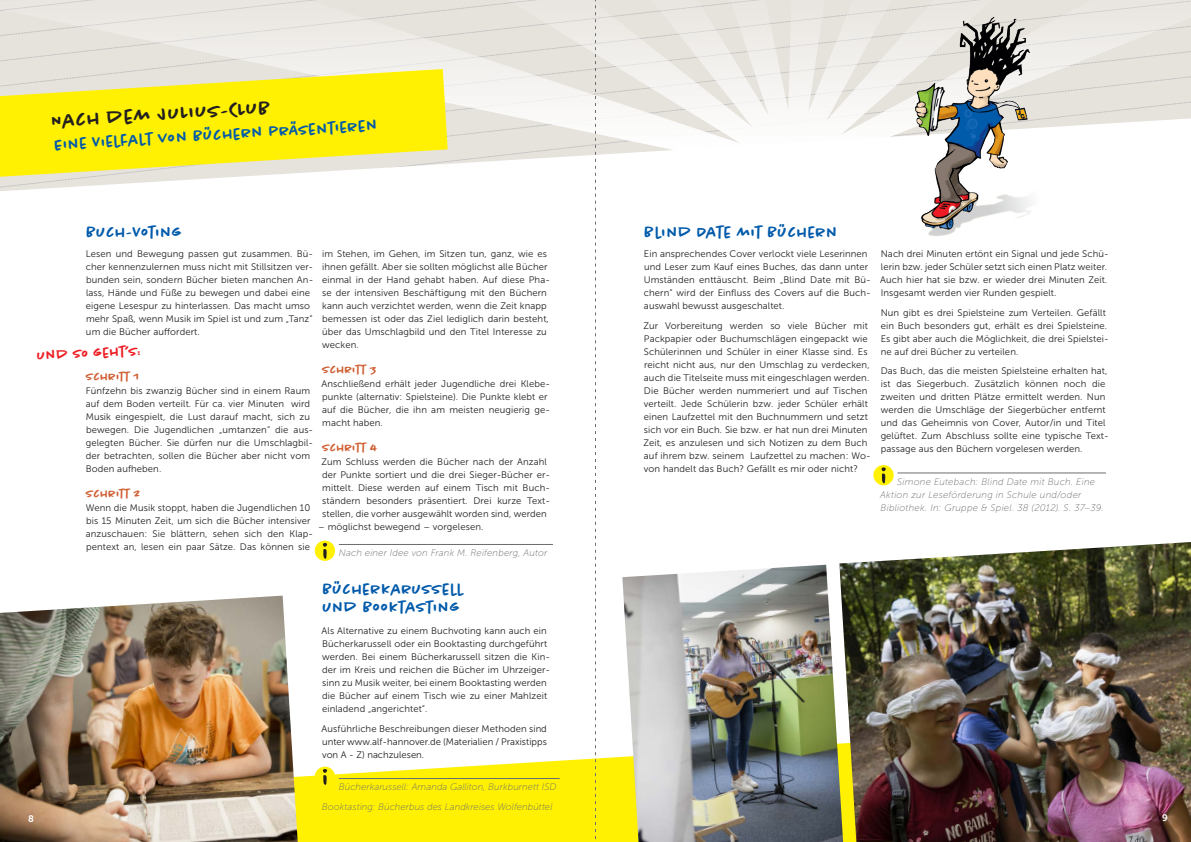
<style>
.page{position:relative;width:1191px;height:842px;background:#fff}
.page>*{position:absolute;margin:0;border:0;box-sizing:border-box;transform-origin:0 0}
.t1{font:500 20px "Chantal";color:#231f20}
.t2{font:500 16px/18px "Chantal";letter-spacing:.02em;color:#015aaa}
.t3{font:500 14.4px "Chantal";color:#ee1d23}
.t4{font:500 12px "Chantal";letter-spacing:.01em;color:#cf5d31}
.t5{font:9.5px/13px "Museo Sans 300";letter-spacing:.01em;color:#231f20}
.t6{font:italic 9.5px/13px "Museo Sans 100";letter-spacing:.01em;color:#6c6d70}
.t7{font:9.5px "Museo Sans 700";color:#fff}
</style>
<div class="page">
<img style="left:0;top:0;width:1191px;height:842px">
<h1 class="t1" style="left:51px;top:110px;width:222px;rotate:-4deg">NACH DEM JULIUS-CLUB</h1>
<h2 class="t2" style="left:54px;top:137px;width:325px;rotate:-4deg">EINE VIELFALT VON BÜCHERN PRÄSENTIEREN</h2>
<h2 class="t2" style="left:87px;top:223px;width:97px">BUCH-VOTING</h2>
<p class="t5" style="left:86px;top:247px;width:229px">Lesen und Bewegung passen gut zusammen. Bü&shy;cher kennenzulernen muss nicht mit Stillsitzen ver&shy;bunden sein, sondern Bücher bieten manchen An&shy;lass, Hände und Füße zu bewegen und dabei eine eigene Lesespur zu hinterlassen. Das macht umso mehr Spaß, wenn Musik im Spiel ist und zum „Tanz“ um die Bücher auffordert.</p>
<p class="t4" style="left:86px;top:369px;width:55px">SCHRITT 1</p>
<p class="t5" style="left:86px;top:384px;width:229px">Fünfzehn bis zwanzig Bücher sind in einem Raum auf dem Boden verteilt. Für ca. vier Minuten wird Musik eingespielt, die Lust darauf macht, sich zu bewegen. Die Jugendlichen „umtanzen“ die aus&shy;gelegten Bücher. Sie dürfen nur die Umschlagbil&shy;der betrachten, sollen die Bücher aber nicht vom Boden aufheben.</p>
<p class="t4" style="left:86px;top:486px;width:56px">SCHRITT 2</p>
<p class="t5" style="left:86px;top:501px;width:229px">Wenn die Musik stoppt, haben die Jugendlichen 10 bis 15 Minuten Zeit, um sich die Bücher intensiver anzuschauen: Sie blättern, sehen sich den Klap&shy;pentext an, lesen ein paar Sätze. Das können sie</p>
<p class="t5" style="left:322px;top:247px;width:229px">im Stehen, im Gehen, im Sitzen tun, ganz, wie es ihnen gefällt. Aber sie sollten möglichst alle Bücher einmal in der Hand gehabt haben. Auf diese Pha&shy;se der intensiven Beschäftigung mit den Büchern kann auch verzichtet werden, wenn die Zeit knapp bemessen ist oder das Ziel lediglich darin besteht, über das Umschlagbild und den Titel Interesse zu wecken.</p>
<p class="t4" style="left:322px;top:362px;width:56px">SCHRITT 3</p>
<p class="t5" style="left:322px;top:377px;width:230px">Anschließend erhält jeder Jugendliche drei Klebe&shy;punkte (alternativ: Spielsteine). Die Punkte klebt er auf die Bücher, die ihn am meisten neugierig ge&shy;macht haben.</p>
<p class="t4" style="left:322px;top:440px;width:57px">SCHRITT 4</p>
<p class="t5" style="left:321px;top:455px;width:230px">Zum Schluss werden die Bücher nach der Anzahl der Punkte sortiert und die drei Sieger-Bücher er&shy;mittelt. Diese werden auf einem Tisch mit Buch&shy;ständern besonders präsentiert. Drei kurze Text&shy;stellen, die vorher ausgewählt worden sind, werden</p>
<p class="t5" style="left:318px;top:520px;width:167px">– möglichst bewegend – vorgelesen.</p>
<h3 class="t3" style="left:37px;top:347px;width:105px;rotate:-3deg">UND SO GEHT’S:</h3>
<p class="t6" style="left:339px;top:546px;width:210px">Nach einer Idee von Frank M. Reifenberg, Autor</p>
<h2 class="t2" style="left:323px;top:580px;width:143px">BÜCHERKARUSSELL<br>UND BOOKTASTING</h2>
<p class="t5" style="left:322px;top:624px;width:230px">Als Alternative zu einem Buchvoting kann auch ein Bücherkarussell oder ein Booktasting durchgeführt werden. Bei einem Bücherkarussell sitzen die Kin&shy;der im Kreis und reichen die Bücher im Uhrzeiger&shy;sinn zu Musik weiter, bei einem Booktasting werden die Bücher auf einem Tisch wie zu einer Mahlzeit einladend „angerichtet“.</p>
<p class="t5" style="left:322px;top:722px;width:227px;text-align:justify">Ausführliche Beschreibungen dieser Methoden sind unter www.alf-hannover.de (Materialien / Praxistipps von A - Z) nachzulesen.</p>
<p class="t6" style="left:322px;top:777px;width:236px;line-height:19.5px;text-indent:17px">Bücherkarussell: Amanda Galliton, Burkburnett ISD<br>Booktasting: Bücherbus des Landkreises Wolfenbüttel</p>
<h2 class="t2" style="left:644px;top:223px;width:195px">BLIND DATE MIT BÜCHERN</h2>
<p class="t5" style="left:644px;top:247px;width:228px">Ein ansprechendes Cover verlockt viele Leserinnen und Leser zum Kauf eines Buches, das dann unter Umständen enttäuscht. Beim „Blind Date mit Bü&shy;chern“ wird der Einfluss des Covers auf die Buch&shy;auswahl bewusst ausgeschaltet.</p>
<p class="t5" style="left:643px;top:319px;width:229px">Zur Vorbereitung werden so viele Bücher mit Packpapier oder Buchumschlägen eingepackt wie Schülerinnen und Schüler in einer Klasse sind. Es reicht nicht aus, nur den Umschlag zu verdecken, auch die Titelseite muss mit eingeschlagen werden.<br>Die Bücher werden nummeriert und auf Tischen verteilt. Jede Schülerin bzw. jeder Schüler erhält einen Laufzettel mit den Buchnummern und setzt sich vor ein Buch. Sie bzw. er hat nun drei Minuten Zeit, es anzulesen und sich Notizen zu dem Buch auf ihrem bzw. seinem Laufzettel zu machen: Wo&shy;von handelt das Buch? Gefällt es mir oder nicht?</p>
<p class="t5" style="left:880px;top:247px;width:230px">Nach drei Minuten ertönt ein Signal und jede Schü&shy;lerin bzw. jeder Schüler setzt sich einen Platz weiter.<br>Auch hier hat sie bzw. er wieder drei Minuten Zeit.<br>Insgesamt werden vier Runden gespielt.</p>
<p class="t5" style="left:880px;top:306px;width:229px">Nun gibt es drei Spielsteine zum Verteilen. Gefällt ein Buch besonders gut, erhält es drei Spielsteine.<br>Es gibt aber auch die Möglichkeit, die drei Spielstei&shy;ne auf drei Bücher zu verteilen.</p>
<p class="t5" style="left:880px;top:364px;width:230px">Das Buch, das die meisten Spielsteine erhalten hat, ist das Siegerbuch. Zusätzlich können noch die zweiten und dritten Plätze ermittelt werden. Nun werden die Umschläge der Siegerbücher entfernt und das Geheimnis von Cover, Autor/in und Titel gelüftet. Zum Abschluss sollte eine typische Text&shy;passage aus den Büchern vorgelesen werden.</p>
<p class="t6" style="left:880px;top:475px;width:225px;text-indent:17px">Simone Eutebach: Blind Date mit Buch. Eine<br>Aktion zur Leseförderung in Schule und/oder<br>Bibliothek. In: Gruppe &amp; Spiel. 38 (2012). S. 37–39.</p>
<p class="t7" style="left:28px;top:813px;width:7px">8</p>
<p class="t7" style="left:1162px;top:813px;width:7px">9</p>
</div>
